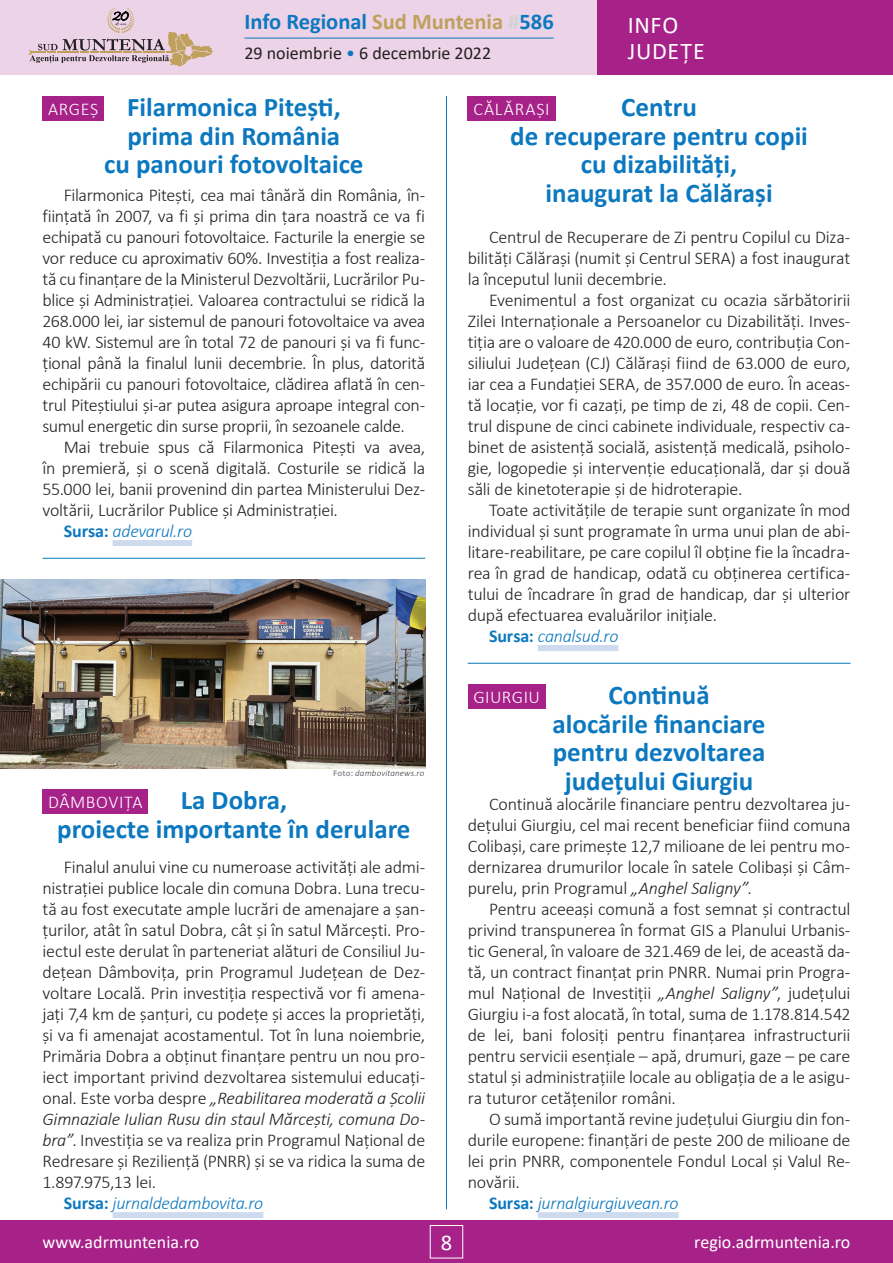
<style>
.page{position:relative;width:893px;height:1263px;background:#fff}
.page>*{position:absolute;margin:0;border:0;box-sizing:border-box;transform-origin:0 0}
.t1{font:700 27px/28.5px "Calibri";color:#0c78bf;text-align:center}
.t2{font:24px/25.5px "Calibri";letter-spacing:.03em;color:#fff}
.t3{font:700 22.5px "Calibri";color:#0c78bf}
.t4{font:22.5px "Calibri";color:#fff}
.t5{font:300 18px/21px "Calibri";letter-spacing:-.015em;color:#231f20;text-align:justify}
.t6{font:italic 300 18px "Calibri";letter-spacing:-.015em;color:#231f20}
.t7{font:italic 300 18px "Calibri";letter-spacing:-.015em;color:#0c78bf}
.t8{font:18px "Calibri";color:#fff}
.t9{font:18px "Calibri";color:#231f20}
.t10{font:300 18px "Calibri";letter-spacing:.03em;color:#fff}
.t11{font:300 18px "Calibri";letter-spacing:.06em;color:#fff}
.t12{font:italic 300 9px "Calibri";letter-spacing:.015em;color:#3e3e3f}
.s1{color:#bfa05c}
.s2{color:#d1d2d4}
.s3{color:#0c78bf}
.s4{font-weight:700;font-style:normal}
.s5{font-weight:700;font-style:normal;color:#939598}
.s6{font-style:normal}
.s7{font-style:italic}
</style>
<div class="page">
<div style="left:0;top:0;width:893px;height:75px;background:#edd3e7"></div>
<div style="left:597px;top:0;width:296px;height:75px;background:#a72288"></div>
<div style="left:0;top:1220px;width:893px;height:43px;background:#a72288"></div>
<div style="left:430px;top:1225px;width:33px;height:33px;border:1px solid #fff"></div>
<hr style="left:244px;top:38px;width:310px;height:1px;background:#0c78bf">
<svg style="left:29px;top:8px;width:184px;height:58px"></svg>
<div style="left:113px;top:540px;width:79px;height:6px;background:#cedaee"></div>
<hr style="left:446px;top:96px;width:1px;height:1113px;background:#0c78bf">
<div style="left:113px;top:1212px;width:150px;height:6px;background:#cedaee"></div>
<div style="left:538px;top:645px;width:80px;height:6px;background:#cedaee"></div>
<div style="left:43px;top:96px;width:61px;height:24px;background:#a72288"></div>
<div style="left:468px;top:96px;width:88px;height:24px;background:#a72288"></div>
<div style="left:43px;top:789px;width:105px;height:24px;background:#a72288"></div>
<div style="left:468px;top:684px;width:78px;height:24px;background:#a72288"></div>
<hr style="left:468px;top:663px;width:382px;height:1px;background:#0c78bf">
<hr style="left:43px;top:558px;width:382px;height:1px;background:#0c78bf">
<img style="left:0;top:579px;width:425px;height:189px">
<div style="left:538px;top:1212px;width:141px;height:6px;background:#cedaee"></div>
<p class="t3" style="left:244px;top:6px;width:311px">Info Regional <span class="s1">Sud Muntenia</span> <span class="s2">#</span>586</p>
<p class="t9" style="left:244px;top:41px;width:248px">29 noiembrie <span class="s3">•</span> 6 decembrie 2022</p>
<h2 class="t2" style="left:628px;top:12px;width:79px">INFO<br>JUDEȚE</h2>
<h1 class="t1" style="left:104px;top:93px;width:261px">Filarmonica Pitești, prima din România<br>cu panouri fotovoltaice</h1>
<h1 class="t1" style="left:510px;top:93px;width:299px">Centru<br>de recuperare pentru copii cu dizabilități,<br>inaugurat la Călărași</h1>
<p class="t10" style="left:48px;top:98px;width:52px">ARGEȘ</p>
<p class="t11" style="left:473px;top:98px;width:78px">CĂLĂRAȘI</p>
<p class="t5" style="left:43px;top:184px;width:384px;text-indent:21px">Filarmonica Pitești, cea mai tânără din România, în&shy;ființată în 2007, va fi și prima din țara noastră ce va fi echipată cu panouri fotovoltaice. Facturile la energie se vor reduce cu aproximativ 60%. Investiția a fost realiza&shy;tă cu finanțare de la Ministerul Dezvoltării, Lucrărilor Pu&shy;blice și Administrației. Valoarea contractului se ridică la 268.000 lei, iar sistemul de panouri fotovoltaice va avea 40 kW. Sistemul are în total 72 de panouri și va fi func&shy;țional până la finalul lunii decembrie. În plus, datorită echipării cu panouri fotovoltaice, clădirea aflată în cen&shy;trul Piteștiului și-ar putea asigura aproape integral con&shy;sumul energetic din surse proprii, în sezoanele calde.</p>
<p class="t5" style="left:64px;top:436px;width:363px">Mai trebuie spus că Filarmonica Pitești va avea,</p>
<p class="t5" style="left:43px;top:457px;width:384px">în premieră, și o scenă digitală. Costurile se ridică la</p>
<p class="t5" style="left:43px;top:478px;width:384px">55.000 lei, banii provenind din partea Ministerului Dez-</p>
<p class="t5" style="left:43px;top:499px;width:297px">voltării, Lucrărilor Publice și Administrației.</p>
<p class="t7" style="left:64px;top:520px;width:130px"><span class="s4">Sursa:</span> adevarul.ro</p>
<p class="t5" style="left:468px;top:226px;width:384px;text-indent:21px">Centrul de Recuperare de Zi pentru Copilul cu Diza&shy;bilități Călărași (numit și Centrul SERA) a fost inaugurat la începutul lunii decembrie.</p>
<p class="t5" style="left:468px;top:289px;width:384px;text-indent:21px">Evenimentul a fost organizat cu ocazia sărbătoririi Zilei Internaționale a Persoanelor cu Dizabilități. Inves&shy;tiția are o valoare de 420.000 de euro, contribuția Con&shy;siliului Județean (CJ) Călărași fiind de 63.000 de euro, iar cea a Fundației SERA, de 357.000 de euro. În aceas&shy;tă locație, vor fi cazați, pe timp de zi, 48 de copii. Cen&shy;trul dispune de cinci cabinete individuale, respectiv ca&shy;binet de asistență socială, asistență medicală, psiholo&shy;gie, logopedie și intervenție educațională, dar și două săli de kinetoterapie și de hidroterapie.</p>
<p class="t5" style="left:489px;top:499px;width:363px">Toate activitățile de terapie sunt organizate în mod</p>
<p class="t5" style="left:468px;top:520px;width:384px">individual și sunt programate în urma unui plan de abi-</p>
<p class="t5" style="left:468px;top:541px;width:384px">litare-reabilitare, pe care copilul îl obține fie la încadra-</p>
<p class="t5" style="left:468px;top:562px;width:384px">rea în grad de handicap, odată cu obținerea certifica-</p>
<p class="t5" style="left:468px;top:583px;width:384px">tului de încadrare în grad de handicap, dar și ulterior</p>
<p class="t5" style="left:468px;top:604px;width:251px">după efectuarea evaluărilor inițiale.</p>
<p class="t7" style="left:489px;top:625px;width:131px"><span class="s4">Sursa:</span> canalsud.ro</p>
<p class="t12" style="left:333px;top:767px;width:93px"><span class="s5">Foto:</span> dambovitanews.ro</p>
<h1 class="t1" style="left:57px;top:786px;width:355px">La Dobra,<br>proiecte importante în derulare</h1>
<p class="t10" style="left:48px;top:791px;width:96px">DÂMBOVIȚA</p>
<p class="t5" style="left:64px;top:856px;width:363px">Finalul anului vine cu numeroase activități ale admi-</p>
<p class="t5" style="left:43px;top:877px;width:384px">nistrației publice locale din comuna Dobra. Luna trecu-</p>
<p class="t5" style="left:43px;top:898px;width:384px">tă au fost executate ample lucrări de amenajare a șan-</p>
<p class="t5" style="left:43px;top:919px;width:384px">țurilor, atât în satul Dobra, cât și în satul Mărcești. Pro-</p>
<p class="t5" style="left:43px;top:940px;width:384px">iectul este derulat în parteneriat alături de Consiliul Ju-</p>
<p class="t5" style="left:43px;top:961px;width:384px">dețean Dâmbovița, prin Programul Județean de Dez-</p>
<p class="t5" style="left:43px;top:982px;width:384px">voltare Locală. Prin investiția respectivă vor fi amena-</p>
<p class="t5" style="left:43px;top:1003px;width:384px">jați 7,4 km de șanțuri, cu podețe și acces la proprietăți,</p>
<p class="t5" style="left:43px;top:1024px;width:384px">și va fi amenajat acostamentul. Tot în luna noiembrie,</p>
<p class="t5" style="left:43px;top:1045px;width:384px">Primăria Dobra a obținut finanțare pentru un nou pro-</p>
<p class="t5" style="left:43px;top:1066px;width:384px">iect important privind dezvoltarea sistemului educați-</p>
<p class="t6" style="left:43px;top:1087px;width:384px"><span class="s6">onal. Este vorba despre</span> „Reabilitarea moderată a Școlii</p>
<p class="t6" style="left:43px;top:1108px;width:384px">Gimnaziale Iulian Rusu din staul Mărcești, comuna Do-</p>
<p class="t5" style="left:43px;top:1129px;width:384px"><span class="s7">bra”</span>. Investiția se va realiza prin Programul Național de</p>
<p class="t5" style="left:43px;top:1150px;width:384px">Redresare și Reziliență (PNRR) și se va ridica la suma de</p>
<p class="t5" style="left:43px;top:1171px;width:115px">1.897.975,13 lei.</p>
<p class="t7" style="left:64px;top:1192px;width:201px"><span class="s4">Sursa:</span> jurnaldedambovita.ro</p>
<p class="t10" style="left:473px;top:686px;width:68px">GIURGIU</p>
<h1 class="t1" style="left:553px;top:681px;width:214px">Continuă<br>alocările financiare pentru dezvoltarea județului Giurgiu</h1>
<p class="t5" style="left:468px;top:793px;width:384px;text-indent:21px">Continuă alocările financiare pentru dezvoltarea ju&shy;dețului Giurgiu, cel mai recent beneficiar fiind comuna Colibași, care primește 12,7 milioane de lei pentru mo&shy;dernizarea drumurilor locale în satele Colibași și Câm&shy;purelu, prin Programul <span class="s7">„Anghel Saligny”</span>.</p>
<p class="t5" style="left:468px;top:898px;width:384px;text-indent:21px">Pentru aceeași comună a fost semnat și contractul privind transpunerea în format GIS a Planului Urbanis&shy;tic General, în valoare de 321.469 de lei, de această da&shy;tă, un contract finanțat prin PNRR. Numai prin Progra&shy;mul Național de Investiții <span class="s7">„Anghel Saligny”</span>, județului Giurgiu i-a fost alocată, în total, suma de 1.178.814.542 de lei, bani folosiți pentru finanțarea infrastructurii pentru servicii esențiale – apă, drumuri, gaze – pe care statul și administrațiile locale au obligația de a le asigu&shy;ra tuturor cetățenilor români.</p>
<p class="t5" style="left:489px;top:1108px;width:363px">O sumă importantă revine județului Giurgiu din fon-</p>
<p class="t5" style="left:468px;top:1129px;width:384px">durile europene: finanțări de peste 200 de milioane de</p>
<p class="t5" style="left:468px;top:1150px;width:384px">lei prin PNRR, componentele Fondul Local și Valul Re-</p>
<p class="t5" style="left:468px;top:1171px;width:54px">novării.</p>
<p class="t7" style="left:489px;top:1192px;width:191px"><span class="s4">Sursa:</span> jurnalgiurgiuvean.ro</p>
<p class="t8" style="left:43px;top:1230px;width:158px">www.adrmuntenia.ro</p>
<p class="t4" style="left:441px;top:1226px;width:13px">8</p>
<p class="t8" style="left:694px;top:1230px;width:158px">regio.adrmuntenia.ro</p>
</div>
